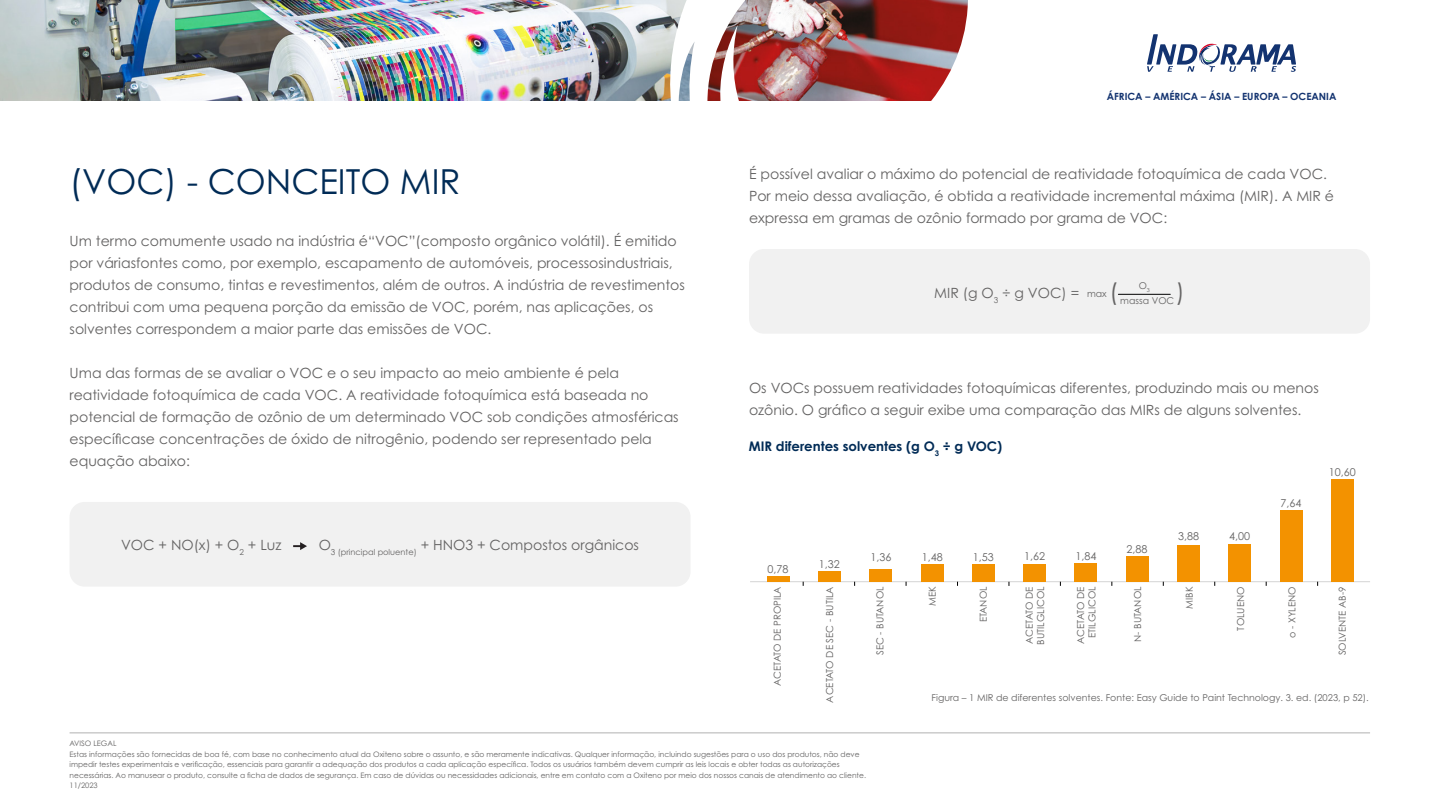
<style>
.page{position:relative;width:1440px;height:810px;background:#fff}
.page>*{position:absolute;margin:0;border:0;box-sizing:border-box;transform-origin:0 0}
.t1{font:34.5px "Century Gothic Pro";color:#002b56}
.t2{font:23.48px "Century Gothic Pro";color:#646363}
.t3{font:14.1px/21.9px "Century Gothic Pro";color:#646363}
.t4{font:700 13.27px "Century Gothic Pro";color:#002b56}
.t5{font:10.8px "Century Gothic Pro";color:#646363}
.t6{font:700 9.98px "Century Gothic Pro";color:#133370}
.t7{font:9.6px/11.2px "Century Gothic Pro";color:#646363}
.t8{font:9.38px/15.5px "Century Gothic Pro";color:#646363}
.t9{font:7.5px/10.5px "Century Gothic Pro";color:#646363}
.s1{font-size:9.38px}
</style>
<div class="page">
<div style="left:70px;top:502px;width:621px;height:85px;background:#f1f1f1;border-radius:15px"></div>
<div style="left:749px;top:249px;width:621px;height:85px;background:#f1f1f1;border-radius:15px"></div>
<svg style="left:1147px;top:34px;width:149px;height:38px"></svg>
<hr style="left:750px;top:581px;width:620px;height:1px;background:#d4d4d4">
<div style="left:767px;top:576px;width:23px;height:6px;background:#f39200"></div>
<div style="left:818px;top:571px;width:23px;height:11px;background:#f39200"></div>
<div style="left:921px;top:564px;width:23px;height:18px;background:#f39200"></div>
<div style="left:869px;top:569px;width:23px;height:13px;background:#f39200"></div>
<div style="left:972px;top:564px;width:23px;height:18px;background:#f39200"></div>
<div style="left:1023px;top:564px;width:23px;height:18px;background:#f39200"></div>
<div style="left:1074px;top:563px;width:23px;height:19px;background:#f39200"></div>
<div style="left:1126px;top:556px;width:23px;height:26px;background:#f39200"></div>
<div style="left:1177px;top:545px;width:23px;height:37px;background:#f39200"></div>
<div style="left:1228px;top:544px;width:23px;height:38px;background:#f39200"></div>
<div style="left:1280px;top:510px;width:22px;height:72px;background:#f39200"></div>
<div style="left:1331px;top:479px;width:23px;height:103px;background:#f39200"></div>
<svg style="left:293px;top:542px;width:14px;height:8px"></svg>
<hr style="left:1118px;top:294px;width:52px;height:1px;background:#000">
<hr style="left:70px;top:733px;width:1300px;height:1px;background:#b1b1b1">
<img style="left:0;top:0;width:667px;height:101px">
<img style="left:667px;top:0;width:301px;height:101px">
<h1 class="t1" style="left:70px;top:161px;width:392px">(VOC) - CONCEITO MIR</h1>
<p class="t3" style="left:70px;top:230px;width:617px">Um termo comumente usado na indústria é“VOC”(composto orgânico volátil). É emitido por váriasfontes como, por exemplo, escapamento de automóveis, processosindustriais, produtos de consumo, tintas e revestimentos, além de outros. A indústria de revestimentos contribui com uma pequena porção da emissão de VOC, porém, nas aplicações, os solventes correspondem a maior parte das emissões de VOC.</p>
<p class="t3" style="left:70px;top:362px;width:611px">Uma das formas de se avaliar o VOC e o seu impacto ao meio ambiente é pela reatividade fotoquímica de cada VOC. A reatividade fotoquímica está baseada no potencial de formação de ozônio de um determinado VOC sob condições atmosféricas específicase concentrações de óxido de nitrogênio, podendo ser representado pela equação abaixo:</p>
<p class="t3" style="left:121px;top:534px;width:162px">VOC + NO(x) + O<sub>2</sub> + Luz</p>
<p class="t3" style="left:319px;top:534px;width:322px">O<sub>3</sub> <sub>(principal</sub> <sub>poluente)</sub> + HNO3 + Compostos orgânicos</p>
<p class="t6" style="left:1107px;top:90px;width:231px">ÁFRICA – AMÉRICA – ÁSIA – EUROPA – OCEANIA</p>
<p class="t3" style="left:749px;top:163px;width:587px">É possível avaliar o máximo do potencial de reatividade fotoquímica de cada VOC.<br>Por meio dessa avaliação, é obtida a reatividade incremental máxima (MIR). A MIR é expressa em gramas de ozônio formado por grama de VOC:</p>
<p class="t3" style="left:934px;top:282px;width:174px">MIR (g O<sub>3</sub> ÷ g VOC) = <span class="s1">max</span></p>
<h2 class="t2" style="left:1109px;top:277px;width:10px">(</h2>
<p class="t8" style="left:1120px;top:278px;width:55px;text-indent:18px">O<sub>3 </sub>massa VOC</p>
<h2 class="t2" style="left:1176px;top:277px;width:10px">)</h2>
<p class="t3" style="left:749px;top:376px;width:571px">Os VOCs possuem reatividades fotoquímicas diferentes, produzindo mais ou menos ozônio. O gráfico a seguir exibe uma comparação das MIRs de alguns solventes.</p>
<p class="t4" style="left:749px;top:438px;width:255px">MIR diferentes solventes (g O<sub>3</sub> ÷ g VOC)</p>
<p class="t5" style="left:1178px;top:530px;width:23px">3,88</p>
<p class="t5" style="left:1229px;top:530px;width:23px">4,00</p>
<p class="t5" style="left:1281px;top:497px;width:23px">7,64</p>
<p class="t5" style="left:1329px;top:466px;width:29px">10,60</p>
<p class="t5" style="left:768px;top:563px;width:23px">0,78</p>
<p class="t7" style="left:772px;top:686px;width:101px;rotate:-90deg">ACETATO DE PROPILA</p>
<p class="t5" style="left:819px;top:557px;width:23px">1,32</p>
<p class="t7" style="left:824px;top:703px;width:117px;rotate:-90deg">ACETATO DE SEC - BUTILA</p>
<p class="t5" style="left:870px;top:551px;width:23px">1,36</p>
<p class="t7" style="left:874px;top:655px;width:70px;rotate:-90deg">SEC - BUTANOL</p>
<p class="t5" style="left:1127px;top:542px;width:23px">2,88</p>
<p class="t7" style="left:1132px;top:642px;width:57px;rotate:-90deg">N- BUTANOL</p>
<p class="t5" style="left:1024px;top:549px;width:23px">1,62</p>
<p class="t7" style="left:1024px;top:645px;width:60px;rotate:-90deg">ACETATO DE<br>BUTILGLICOL</p>
<p class="t5" style="left:1076px;top:549px;width:23px">1,84</p>
<p class="t7" style="left:1075px;top:644px;width:59px;text-align:center;rotate:-90deg">ACETATO DE<br>ETILGLICOL</p>
<p class="t5" style="left:922px;top:551px;width:23px">1,48</p>
<p class="t7" style="left:927px;top:606px;width:21px;rotate:-90deg">MEK</p>
<p class="t5" style="left:973px;top:551px;width:23px">1,53</p>
<p class="t7" style="left:978px;top:622px;width:37px;rotate:-90deg">ETANOL</p>
<p class="t7" style="left:1184px;top:609px;width:24px;rotate:-90deg">MIBK</p>
<p class="t7" style="left:1286px;top:638px;width:53px;rotate:-90deg">o - XYLENO</p>
<p class="t7" style="left:1235px;top:631px;width:45px;rotate:-90deg">TOLUENO</p>
<p class="t7" style="left:1337px;top:655px;width:70px;rotate:-90deg">SOLVENTE AB-9</p>
<p class="t8" style="left:932px;top:690px;width:439px">Figura – 1 MIR de diferentes solventes. Fonte: Easy Guide to Paint Technology. 3. ed. (2023, p 52).</p>
<p class="t9" style="left:70px;top:738px;width:798px">AVISO LEGAL<br>Estas informações são fornecidas de boa fé, com base no conhecimento atual da Oxiteno sobre o assunto, e são meramente indicativas. Qualquer informação, incluindo sugestões para o uso dos produtos, não deve impedir testes experimentais e verificação, essenciais para garantir a adequação dos produtos a cada aplicação específica. Todos os usuários também devem cumprir as leis locais e obter todas as autorizações necessárias. Ao manusear o produto, consulte a ficha de dados de segurança. Em caso de dúvidas ou necessidades adicionais, entre em contato com a Oxiteno por meio dos nossos canais de atendimento ao cliente.<br>11/2023</p>
</div>
